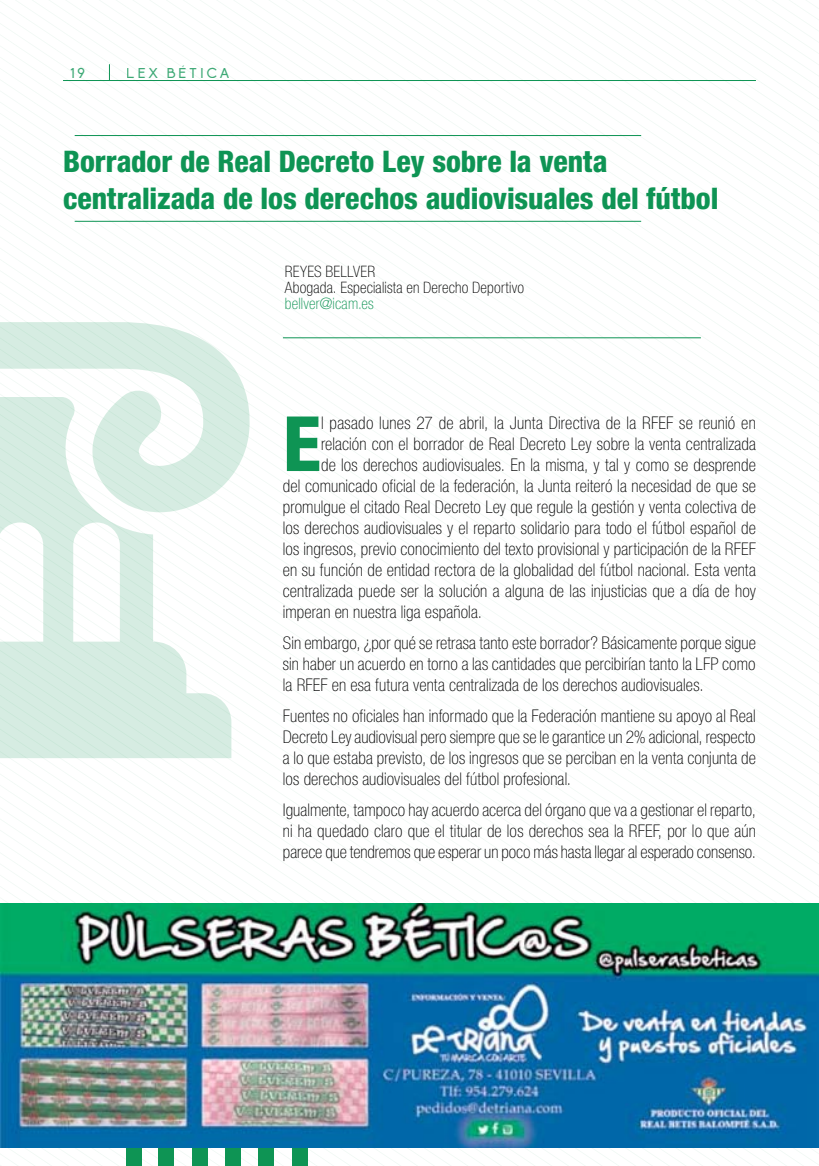
<style>
.page{position:relative;width:819px;height:1166px;background:#fff}
.page>*{position:absolute;margin:0;border:0;box-sizing:border-box;transform-origin:0 0}
.t1{font:800 condensed 76.3px "Helvetica Neue";color:#0e9454}
.t2{font:800 condensed 29.75px/37.8px "Helvetica Neue";letter-spacing:-.005em;color:#0e9454}
.t3{font:100 condensed 17.5px/21px "Helvetica Neue";letter-spacing:.01em;color:#000;text-align:justify}
.t4{font:100 condensed 15.75px/15.8px "Helvetica Neue";letter-spacing:.015em;color:#000}
.t5{font:100 condensed 15.75px "Helvetica Neue";letter-spacing:.015em;color:#0e9454}
.t6{font:14px "Biko";letter-spacing:.2em;color:#0e9454}
</style>
<div class="page">
<svg style="left:0;top:1147px;width:554px;height:19px"></svg>
<div style="left:158px;top:1138px;width:16px;height:28px;background:#0e9454"></div>
<div style="left:126px;top:1138px;width:16px;height:28px;background:#0e9454"></div>
<div style="left:192px;top:1138px;width:16px;height:28px;background:#0e9454"></div>
<div style="left:225px;top:1138px;width:16px;height:28px;background:#0e9454"></div>
<div style="left:258px;top:1139px;width:16px;height:27px;background:#0e9454"></div>
<div style="left:292px;top:1139px;width:15px;height:27px;background:#0e9454"></div>
<hr style="left:75px;top:221px;width:566px;height:1px;background:#0e9454">
<hr style="left:75px;top:135px;width:566px;height:1px;background:#0e9454">
<svg style="left:0;top:322px;width:251px;height:190px;fill:#d6ece2"></svg>
<svg style="left:0;top:397px;width:231px;height:361px;fill:#d6ece2"></svg>
<hr style="left:283px;top:337px;width:417px;height:1px;background:#0e9454">
<hr style="left:63px;top:80px;width:693px;height:1px;background:#0e9454">
<svg style="left:109px;top:64px;width:1px;height:16px"></svg>
<img style="left:0;top:903px;width:819px;height:244px">
<p class="t6" style="left:70px;top:65px;width:16px">19</p>
<p class="t6" style="left:127px;top:65px;width:104px">LEX BÉTICA</p>
<h2 class="t2" style="left:63px;top:142px;width:657px">Borrador de Real Decreto Ley sobre la venta centralizada de los derechos audiovisuales del fútbol</h2>
<p class="t4" style="left:285px;top:264px;width:241px">REYES BELLVER<br>Abogada. Especialista en Derecho Deportivo</p>
<p class="t5" style="left:285px;top:294px;width:90px">bellver@icam.es</p>
<h1 class="t1" style="left:283px;top:397px;width:40px">E</h1>
<p class="t3" style="left:321px;top:412px;width:436px">l pasado lunes 27 de abril, la Junta Directiva de la RFEF se reunió en</p>
<p class="t3" style="left:321px;top:433px;width:436px">relación con el borrador de Real Decreto Ley sobre la venta centralizada</p>
<p class="t3" style="left:321px;top:454px;width:436px">de los derechos audiovisuales. En la misma, y tal y como se desprende</p>
<p class="t3" style="left:283px;top:475px;width:474px">del comunicado oficial de la federación, la Junta reiteró la necesidad de que se</p>
<p class="t3" style="left:283px;top:496px;width:474px">promulgue el citado Real Decreto Ley que regule la gestión y venta colectiva de</p>
<p class="t3" style="left:283px;top:517px;width:474px">los derechos audiovisuales y el reparto solidario para todo el fútbol español de</p>
<p class="t3" style="left:283px;top:538px;width:474px">los ingresos, previo conocimiento del texto provisional y participación de la RFEF</p>
<p class="t3" style="left:283px;top:559px;width:474px">en su función de entidad rectora de la globalidad del fútbol nacional. Esta venta</p>
<p class="t3" style="left:283px;top:580px;width:474px">centralizada puede ser la solución a alguna de las injusticias que a día de hoy</p>
<p class="t3" style="left:283px;top:601px;width:200px">imperan en nuestra liga española.</p>
<p class="t3" style="left:283px;top:632px;width:474px">Sin embargo, ¿por qué se retrasa tanto este borrador? Básicamente porque sigue sin haber un acuerdo en torno a las cantidades que percibirían tanto la LFP como la RFEF en esa futura venta centralizada de los derechos audiovisuales.</p>
<p class="t3" style="left:283px;top:705px;width:474px">Fuentes no oficiales han informado que la Federación mantiene su apoyo al Real Decreto Ley audiovisual pero siempre que se le garantice un 2% adicional, respecto a lo que estaba previsto, de los ingresos que se perciban en la venta conjunta de los derechos audiovisuales del fútbol profesional.</p>
<p class="t3" style="left:283px;top:799px;width:474px">Igualmente, tampoco hay acuerdo acerca del órgano que va a gestionar el reparto, ni ha quedado claro que el titular de los derechos sea la RFEF, por lo que aún parece que tendremos que esperar un poco más hasta llegar al esperado consenso.</p>
</div>
